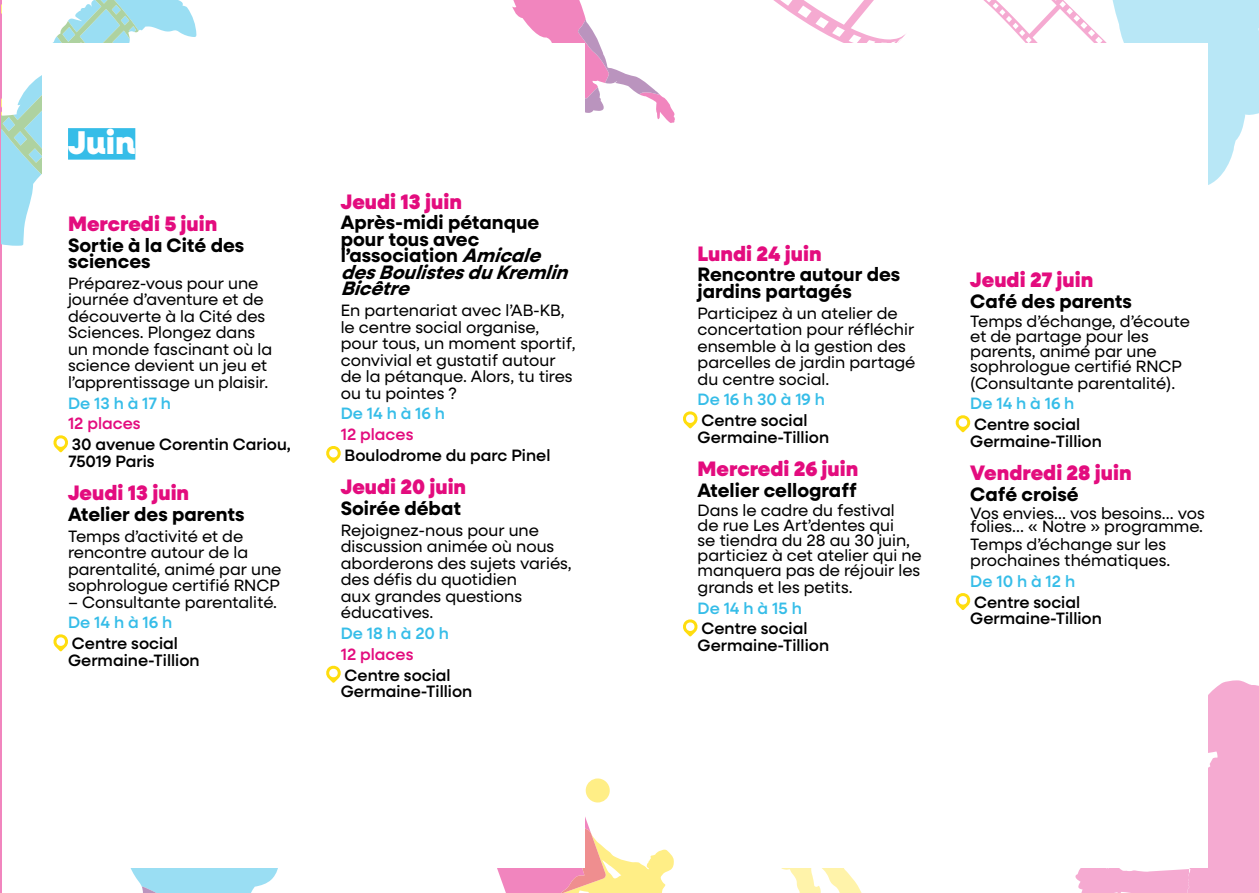
<style>
.page{position:relative;width:1259px;height:893px;background:#fff}
.page>*{position:absolute;margin:0;border:0;box-sizing:border-box;transform-origin:0 0}
.t1{font:900 33px "Neulis Cursive";color:#fff}
.t2{font:900 21px "Neulis Sans";color:#e30c7e}
.t3{font:700 19.5px/16.5px "Neulis Sans";color:#000}
.t4{font:16.5px/16.5px "Neulis Sans";color:#000}
.t5{font:500 16.5px/16.5px "Neulis Sans";color:#000}
.t6{font:500 16.5px "Neulis Sans";color:#36bde8}
.t7{font:500 16.5px "Neulis Sans";color:#e30c7e}
.s1{font-style:italic}
</style>
<div class="page">
<svg style="left:130px;top:868px;width:148px;height:25px;background:#a7e1f3"></svg>
<svg style="left:2px;top:1px;width:194px;height:245px;fill:#9adef3"></svg>
<svg style="left:2px;top:1px;width:139px;height:173px"></svg>
<svg style="left:512px;top:1px;width:153px;height:119px"></svg>
<svg style="left:497px;top:778px;width:177px;height:115px"></svg>
<div style="left:1075px;top:680px;width:184px;height:213px;background:#f5aad1"></div>
<svg style="left:1155px;top:0;width:104px;height:185px"></svg>
<svg style="left:665px;top:0;width:490px;height:123px"></svg>
<svg style="left:781px;top:868px;width:81px;height:25px"></svg>
<div style="left:43px;top:43px;width:382px;height:824px;background:#fff"></div>
<div style="left:680px;top:43px;width:264px;height:824px;background:#fff"></div>
<div style="left:944px;top:43px;width:264px;height:824px;background:#fff"></div>
<div style="left:321px;top:43px;width:264px;height:824px;background:#fff"></div>
<svg style="left:683px;top:411px;width:15px;height:17px"></svg>
<svg style="left:683px;top:619px;width:15px;height:17px"></svg>
<svg style="left:955px;top:415px;width:16px;height:17px"></svg>
<svg style="left:955px;top:593px;width:16px;height:17px"></svg>
<svg style="left:53px;top:435px;width:15px;height:17px"></svg>
<svg style="left:53px;top:634px;width:15px;height:17px"></svg>
<svg style="left:326px;top:446px;width:15px;height:17px"></svg>
<svg style="left:326px;top:665px;width:15px;height:18px"></svg>
<div style="left:68px;top:128px;width:67px;height:32px;background:#36bde8"></div>
<h1 class="t1" style="left:68px;top:118px;width:69px">Juin</h1>
<p class="t2" style="left:68px;top:208px;width:151px">Mercredi 5 juin</p>
<p class="t3" style="left:68px;top:236px;width:178px">Sortie à la Cité des sciences</p>
<p class="t4" style="left:68px;top:274px;width:206px">Préparez-vous pour une journée d’aventure et de découverte à la Cité des<br>Sciences. Plongez dans un monde fascinant où la science devient un jeu et l’apprentissage un plaisir.</p>
<p class="t6" style="left:68px;top:391px;width:104px">De 13 h à 17 h</p>
<p class="t7" style="left:68px;top:412px;width:74px">12 places</p>
<p class="t5" style="left:68px;top:435px;width:224px">30 avenue Corentin Cariou,<br>75019 Paris</p>
<p class="t2" style="left:68px;top:477px;width:123px">Jeudi 13 juin</p>
<p class="t3" style="left:68px;top:505px;width:178px">Atelier des parents</p>
<p class="t4" style="left:68px;top:527px;width:215px">Temps d’activité et de rencontre autour de la parentalité, animé par une sophrologue certifié RNCP</p>
<p class="t4" style="left:68px;top:593px;width:210px">– Consultante parentalité.</p>
<p class="t6" style="left:68px;top:611px;width:106px">De 14 h à 16 h</p>
<p class="t5" style="left:68px;top:634px;width:133px">Centre social<br>Germaine-Tillion</p>
<p class="t2" style="left:341px;top:185px;width:123px">Jeudi 13 juin</p>
<p class="t3" style="left:341px;top:213px;width:237px">Après-midi pétanque pour tous avec l’association <span class="s1">Amicale desBoulistesduKremlin<br>Bicêtre</span></p>
<p class="t4" style="left:341px;top:301px;width:236px">En partenariat avec l’AB-KB, le centre social organise, pour tous, un moment sportif, convivial et gustatif autour de la pétanque. Alors, tu tires ou tu pointes ?</p>
<p class="t6" style="left:341px;top:402px;width:106px">De 14 h à 16 h</p>
<p class="t7" style="left:341px;top:422px;width:74px">12 places</p>
<p class="t5" style="left:345px;top:446px;width:207px">Boulodrome du parc Pinel</p>
<p class="t2" style="left:341px;top:471px;width:127px">Jeudi 20 juin</p>
<p class="t3" style="left:341px;top:499px;width:122px">Soirée débat</p>
<p class="t4" style="left:341px;top:521px;width:233px">Rejoignez-nous pour une discussion animée où nous aborderons des sujets variés, des défis du quotidien<br>aux grandes questions éducatives.</p>
<p class="t6" style="left:341px;top:621px;width:110px">De 18 h à 20 h</p>
<p class="t7" style="left:341px;top:642px;width:74px">12 places</p>
<p class="t5" style="left:341px;top:666px;width:133px">Centre social<br>Germaine-Tillion</p>
<p class="t2" style="left:697px;top:238px;width:126px">Lundi 24 juin</p>
<p class="t3" style="left:697px;top:266px;width:204px">Rencontre autour des jardins partagés</p>
<p class="t4" style="left:697px;top:304px;width:219px">Participez à un atelier de concertation pour réfléchir ensemble à la gestion des parcelles de jardin partagé du centre social.</p>
<p class="t6" style="left:697px;top:388px;width:129px">De 16 h 30 à 19 h</p>
<p class="t5" style="left:697px;top:411px;width:133px">Centre social<br>Germaine-Tillion</p>
<p class="t2" style="left:697px;top:453px;width:162px">Mercredi 26 juin</p>
<p class="t3" style="left:697px;top:481px;width:161px">Atelier cellograff</p>
<p class="t4" style="left:697px;top:502px;width:226px;line-height:15px">Dans le cadre du festival<br>de rue Les Art’dentes qui<br>se tiendra du 28 au 30 juin, particiez à cet atelier qui ne manquera pas de réjouir les</p>
<p class="t4" style="left:697px;top:578px;width:157px">grands et les petits.</p>
<p class="t6" style="left:697px;top:596px;width:106px">De 14 h à 15 h</p>
<p class="t5" style="left:697px;top:619px;width:133px">Centre social<br>Germaine-Tillion</p>
<p class="t2" style="left:970px;top:264px;width:125px">Jeudi 27 juin</p>
<p class="t3" style="left:970px;top:292px;width:163px">Café des parents</p>
<p class="t4" style="left:970px;top:313px;width:221px;line-height:15px">Temps d’échange, d’écoute et de partage pour les parents, animé par une sophrologue certifié RNCP</p>
<p class="t4" style="left:970px;top:374px;width:207px">(Consultante parentalité).</p>
<p class="t6" style="left:970px;top:392px;width:106px">De 14 h à 16 h</p>
<p class="t5" style="left:970px;top:415px;width:133px">Centre social<br>Germaine-Tillion</p>
<p class="t2" style="left:970px;top:457px;width:163px">Vendredi 28 juin</p>
<p class="t3" style="left:970px;top:485px;width:110px">Café croisé</p>
<p class="t4" style="left:970px;top:505px;width:236px;line-height:13.5px">Vos envies… vos besoins… vos folies… « Notre » programme.</p>
<p class="t4" style="left:970px;top:535px;width:202px">Temps d’échange sur les prochaines thématiques.</p>
<p class="t6" style="left:970px;top:569px;width:106px">De 10 h à 12 h</p>
<p class="t5" style="left:970px;top:593px;width:133px">Centre social<br>Germaine-Tillion</p>
</div>
